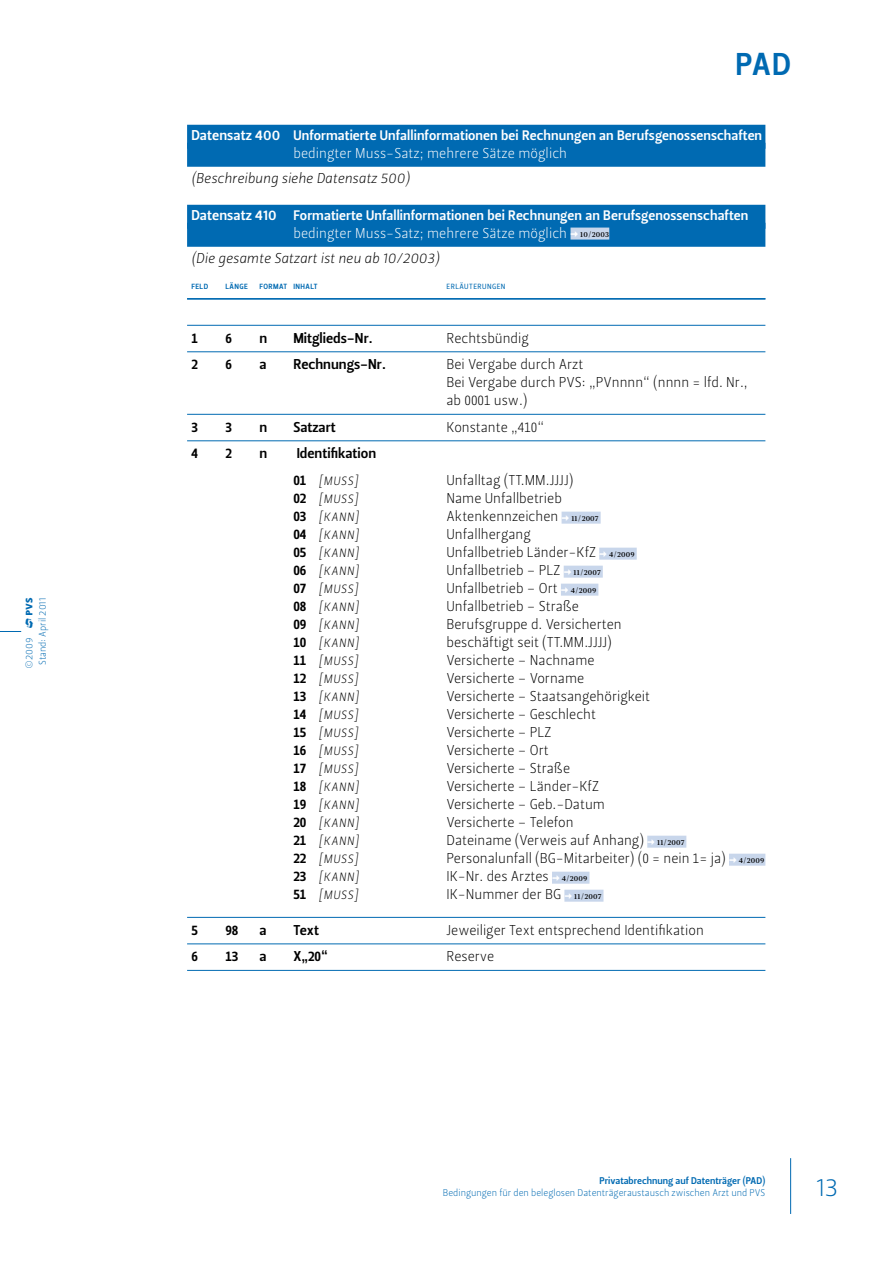
<style>
.page{position:relative;width:893px;height:1263px;background:#fff}
.page>*{position:absolute;margin:0;border:0;box-sizing:border-box;transform-origin:0 0}
.t1{font:31.5px "Leitura Sans Grot 3";color:#006ab2}
.t2{font:25.5px "Leitura Sans Grot 1";color:#006ab2}
.t3{font:14.25px/18px "Leitura Sans Grot 1";color:#000}
.t4{font:14.25px "Leitura Sans Grot 1";letter-spacing:.005em;color:#fff}
.t5{font:14.25px "Leitura Sans Grot 3";color:#000}
.t6{font:14.25px "Leitura Sans Italic 1";color:#000}
.t7{font:13.8px "Leitura Sans Grot 3";letter-spacing:.005em;color:#fff}
.t8{font:12px "Leitura Sans Italic 1";letter-spacing:.06em;color:#000}
.t9{font:9.75px/13.5px "Leitura Sans Grot 1";color:#006ab2;text-align:center}
.t10{font:9.75px "Leitura Sans Grot 3";color:#006ab2}
.t11{font:7.5px "Leitura Sans Grot 3";letter-spacing:.06em;color:#006ab2}
.t12{font:7.5px "Leitura Sans Grot 2";color:#006ab2}
.s1{font-family:"PVS Verbandslogo"}
.s2{font-size:14.25px}
.s3{font-family:"Leitura News Roman 3";font-size:7.5px;color:#000}
.s4{font-family:"Leitura Sans Grot 3";font-size:14.25px}
.s5{font-family:"Leitura News Roman 3";font-size:7.5px}
</style>
<div class="page">
<hr style="left:790px;top:1158px;width:1px;height:56px;background:#006ab2">
<svg style="left:0;top:631px;width:21px;height:1px"></svg>
<div style="left:187px;top:125px;width:578px;height:24px;background:#006ab2"></div>
<div style="left:187px;top:143px;width:578px;height:24px;background:#006ab2"></div>
<div style="left:187px;top:205px;width:578px;height:24px;background:#006ab2"></div>
<div style="left:187px;top:223px;width:578px;height:24px;background:#006ab2"></div>
<div style="left:570px;top:228px;width:39px;height:12px;background:#c8d6eb"></div>
<hr style="left:187px;top:298px;width:578px;height:2px;background:#006ab2">
<hr style="left:187px;top:325px;width:578px;height:1px;background:#006ab2">
<hr style="left:187px;top:351px;width:578px;height:1px;background:#006ab2">
<hr style="left:187px;top:414px;width:578px;height:1px;background:#006ab2">
<hr style="left:187px;top:440px;width:578px;height:1px;background:#006ab2">
<div style="left:562px;top:512px;width:39px;height:12px;background:#c8d6eb"></div>
<div style="left:599px;top:548px;width:38px;height:12px;background:#c8d6eb"></div>
<div style="left:564px;top:566px;width:39px;height:12px;background:#c8d6eb"></div>
<div style="left:561px;top:584px;width:37px;height:12px;background:#c8d6eb"></div>
<div style="left:647px;top:836px;width:39px;height:12px;background:#c8d6eb"></div>
<div style="left:729px;top:854px;width:36px;height:12px;background:#c8d6eb"></div>
<div style="left:552px;top:872px;width:37px;height:12px;background:#c8d6eb"></div>
<div style="left:564px;top:890px;width:39px;height:12px;background:#c8d6eb"></div>
<hr style="left:187px;top:917px;width:578px;height:1px;background:#006ab2">
<hr style="left:187px;top:943px;width:578px;height:1px;background:#006ab2">
<hr style="left:187px;top:970px;width:578px;height:1px;background:#006ab2">
<p class="t9" style="left:22px;top:669px;width:77px;rotate:-90deg">©2009 <span class="s1">1234<br></span>Stand: April 2011</p>
<h1 class="t1" style="left:736px;top:45px;width:57px">PAD</h1>
<p class="t7" style="left:191px;top:127px;width:572px"><span class="s2">Datensatz 400</span> Unformatierte Unfallinformationen bei Rechnungen an Berufsgenossenschaften</p>
<p class="t4" style="left:293px;top:145px;width:275px">bedingter Muss-Satz; mehrere Sätze möglich</p>
<p class="t6" style="left:191px;top:170px;width:220px">(BESCHREIBUNG SIEHE DATENSATZ 500)</p>
<p class="t7" style="left:191px;top:207px;width:559px"><span class="s2">Datensatz 410</span> Formatierte Unfallinformationen bei Rechnungen an Berufsgenossenschaften</p>
<p class="t4" style="left:293px;top:225px;width:317px">bedingter Muss-Satz; mehrere Sätze möglich <span class="s3">10/2003</span></p>
<p class="t6" style="left:191px;top:250px;width:249px">(DIE GESAMTE SATZART IST NEU AB 10/2003)</p>
<p class="t11" style="left:191px;top:282px;width:22px">FeldL</p>
<p class="t11" style="left:229px;top:282px;width:18px">änge</p>
<p class="t11" style="left:259px;top:282px;width:60px">Format Inhalt</p>
<p class="t12" style="left:446px;top:282px;width:61px">ERLÄUTERUNGEN</p>
<p class="t5" style="left:191px;top:329px;width:8px">1</p>
<p class="t5" style="left:225px;top:329px;width:8px">6</p>
<p class="t5" style="left:259px;top:329px;width:27px">n M</p>
<p class="t5" style="left:304px;top:329px;width:70px">itglieds-Nr.</p>
<p class="t3" style="left:446px;top:329px;width:84px">Rechtsbündig</p>
<p class="t5" style="left:191px;top:356px;width:8px">2</p>
<p class="t5" style="left:225px;top:356px;width:8px">6</p>
<p class="t5" style="left:259px;top:356px;width:128px">a Rechnungs-Nr.</p>
<p class="t3" style="left:446px;top:355px;width:303px">Bei Vergabe durch Arzt<br>Bei Vergabe durch PVS: „PVnnnn“ (nnnn = lfd. Nr., ab 0001 usw.)</p>
<p class="t5" style="left:191px;top:418px;width:8px">3</p>
<p class="t5" style="left:225px;top:418px;width:8px">3</p>
<p class="t5" style="left:259px;top:418px;width:9px">n</p>
<p class="t5" style="left:293px;top:418px;width:44px">Satzart</p>
<p class="t3" style="left:446px;top:418px;width:99px">Konstante „410“</p>
<p class="t5" style="left:191px;top:445px;width:8px">4</p>
<p class="t5" style="left:225px;top:445px;width:8px">2</p>
<p class="t5" style="left:259px;top:445px;width:9px">n</p>
<p class="t5" style="left:297px;top:445px;width:81px">Identifikation</p>
<p class="t8" style="left:293px;top:473px;width:66px"><span class="s4">01</span> [MUSS]</p>
<p class="t3" style="left:446px;top:471px;width:128px">Unfalltag (TT.MM.JJJJ)</p>
<p class="t8" style="left:293px;top:491px;width:66px"><span class="s4">02</span> [MUSS]</p>
<p class="t3" style="left:446px;top:489px;width:117px">Name Unfallbetrieb</p>
<p class="t8" style="left:293px;top:509px;width:39px"><span class="s4">03</span> [KANN</p>
<p class="t8" style="left:355px;top:509px;width:5px">]</p>
<p class="t3" style="left:446px;top:507px;width:154px">Aktenkennzeichen <span class="s5">11/2007</span></p>
<p class="t8" style="left:293px;top:527px;width:39px"><span class="s4">04</span> [KANN</p>
<p class="t8" style="left:355px;top:527px;width:5px">]</p>
<p class="t3" style="left:446px;top:525px;width:86px">Unfallhergang</p>
<p class="t8" style="left:293px;top:545px;width:39px"><span class="s4">05</span> [KANN</p>
<p class="t8" style="left:355px;top:545px;width:5px">]</p>
<p class="t3" style="left:446px;top:543px;width:190px">Unfallbetrieb Länder-KfZ <span class="s5">4/2009</span></p>
<p class="t8" style="left:293px;top:563px;width:39px"><span class="s4">06</span> [KANN</p>
<p class="t8" style="left:355px;top:563px;width:5px">]</p>
<p class="t3" style="left:446px;top:561px;width:156px">Unfallbetrieb – PLZ <span class="s5">11/2007</span></p>
<p class="t8" style="left:293px;top:581px;width:66px"><span class="s4">07</span> [MUSS]</p>
<p class="t3" style="left:446px;top:579px;width:151px">Unfallbetrieb – Ort <span class="s5">4/2009</span></p>
<p class="t8" style="left:293px;top:599px;width:39px"><span class="s4">08</span> [KANN</p>
<p class="t8" style="left:355px;top:599px;width:5px">]</p>
<p class="t3" style="left:446px;top:597px;width:134px">Unfallbetrieb – Straße</p>
<p class="t8" style="left:293px;top:617px;width:39px"><span class="s4">09</span> [KANN</p>
<p class="t8" style="left:355px;top:617px;width:5px">]</p>
<p class="t3" style="left:446px;top:615px;width:177px">Berufsgruppe d. Versicherten</p>
<p class="t8" style="left:293px;top:635px;width:39px"><span class="s4">10</span> [KANN</p>
<p class="t8" style="left:355px;top:635px;width:5px">]</p>
<p class="t3" style="left:446px;top:633px;width:167px">beschäftigt seit (TT.MM.JJJJ)</p>
<p class="t8" style="left:293px;top:653px;width:66px"><span class="s4">11</span> [MUSS]</p>
<p class="t3" style="left:446px;top:651px;width:150px">Versicherte – Nachname</p>
<p class="t8" style="left:293px;top:671px;width:66px"><span class="s4">12</span> [MUSS]</p>
<p class="t3" style="left:446px;top:669px;width:139px">Versicherte – Vorname</p>
<p class="t8" style="left:293px;top:689px;width:39px"><span class="s4">13</span> [KANN</p>
<p class="t8" style="left:355px;top:689px;width:5px">]</p>
<p class="t3" style="left:446px;top:687px;width:205px">Versicherte – Staatsangehörigkeit</p>
<p class="t8" style="left:293px;top:707px;width:66px"><span class="s4">14</span> [MUSS]</p>
<p class="t3" style="left:446px;top:705px;width:151px">Versicherte – Geschlecht</p>
<p class="t8" style="left:293px;top:725px;width:66px"><span class="s4">15</span> [MUSS]</p>
<p class="t3" style="left:446px;top:723px;width:106px">Versicherte – PLZ</p>
<p class="t8" style="left:293px;top:743px;width:66px"><span class="s4">16</span> [MUSS]</p>
<p class="t3" style="left:446px;top:741px;width:104px">Versicherte – Ort</p>
<p class="t8" style="left:293px;top:761px;width:66px"><span class="s4">17</span> [MUSS]</p>
<p class="t3" style="left:446px;top:759px;width:125px">Versicherte – Straße</p>
<p class="t8" style="left:293px;top:779px;width:39px"><span class="s4">18</span> [KANN</p>
<p class="t8" style="left:355px;top:779px;width:5px">]</p>
<p class="t3" style="left:446px;top:777px;width:154px">Versicherte – Länder-KfZ</p>
<p class="t8" style="left:293px;top:797px;width:39px"><span class="s4">19</span> [KANN</p>
<p class="t8" style="left:355px;top:797px;width:5px">]</p>
<p class="t3" style="left:446px;top:795px;width:160px">Versicherte – Geb.-Datum</p>
<p class="t8" style="left:293px;top:815px;width:39px"><span class="s4">20</span> [KANN</p>
<p class="t8" style="left:355px;top:815px;width:5px">]</p>
<p class="t3" style="left:446px;top:813px;width:129px">Versicherte – Telefon</p>
<p class="t8" style="left:293px;top:833px;width:39px"><span class="s4">21</span> [KANN</p>
<p class="t8" style="left:355px;top:833px;width:5px">]</p>
<p class="t3" style="left:446px;top:831px;width:239px">Dateiname (Verweis auf Anhang) <span class="s5">11/2007</span></p>
<p class="t8" style="left:293px;top:851px;width:66px"><span class="s4">22</span> [MUSS]</p>
<p class="t3" style="left:446px;top:849px;width:319px">Personalunfall (BG-Mitarbeiter) (0 = nein 1= ja) <span class="s5">4/2009</span></p>
<p class="t8" style="left:293px;top:869px;width:39px"><span class="s4">23</span> [KANN</p>
<p class="t8" style="left:355px;top:869px;width:5px">]</p>
<p class="t3" style="left:446px;top:867px;width:142px">IK-Nr. des Arztes <span class="s5">4/2009</span></p>
<p class="t8" style="left:293px;top:887px;width:66px"><span class="s4">51</span> [MUSS]</p>
<p class="t3" style="left:446px;top:885px;width:156px">IK-Nummer der BG <span class="s5">11/2007</span></p>
<p class="t5" style="left:191px;top:921px;width:8px">5</p>
<p class="t5" style="left:225px;top:921px;width:15px">98</p>
<p class="t5" style="left:259px;top:921px;width:61px">a Text</p>
<p class="t3" style="left:446px;top:921px;width:259px">Jeweiliger Text entsprechend Identifikation</p>
<p class="t5" style="left:191px;top:948px;width:8px">6</p>
<p class="t5" style="left:225px;top:948px;width:15px">13</p>
<p class="t5" style="left:259px;top:948px;width:9px">a</p>
<p class="t5" style="left:293px;top:948px;width:36px">X„20“</p>
<p class="t3" style="left:446px;top:947px;width:49px">Reserve</p>
<p class="t10" style="left:599px;top:1175px;width:168px">Privatabrechnung auf Datenträger (PAD)</p>
<p class="t9" style="left:443px;top:1186px;width:324px">Bedingungen für den beleglosen Datenträgeraustausch zwischen Arzt und PVS</p>
<h2 class="t2" style="left:816px;top:1172px;width:24px">13</h2>
</div>
